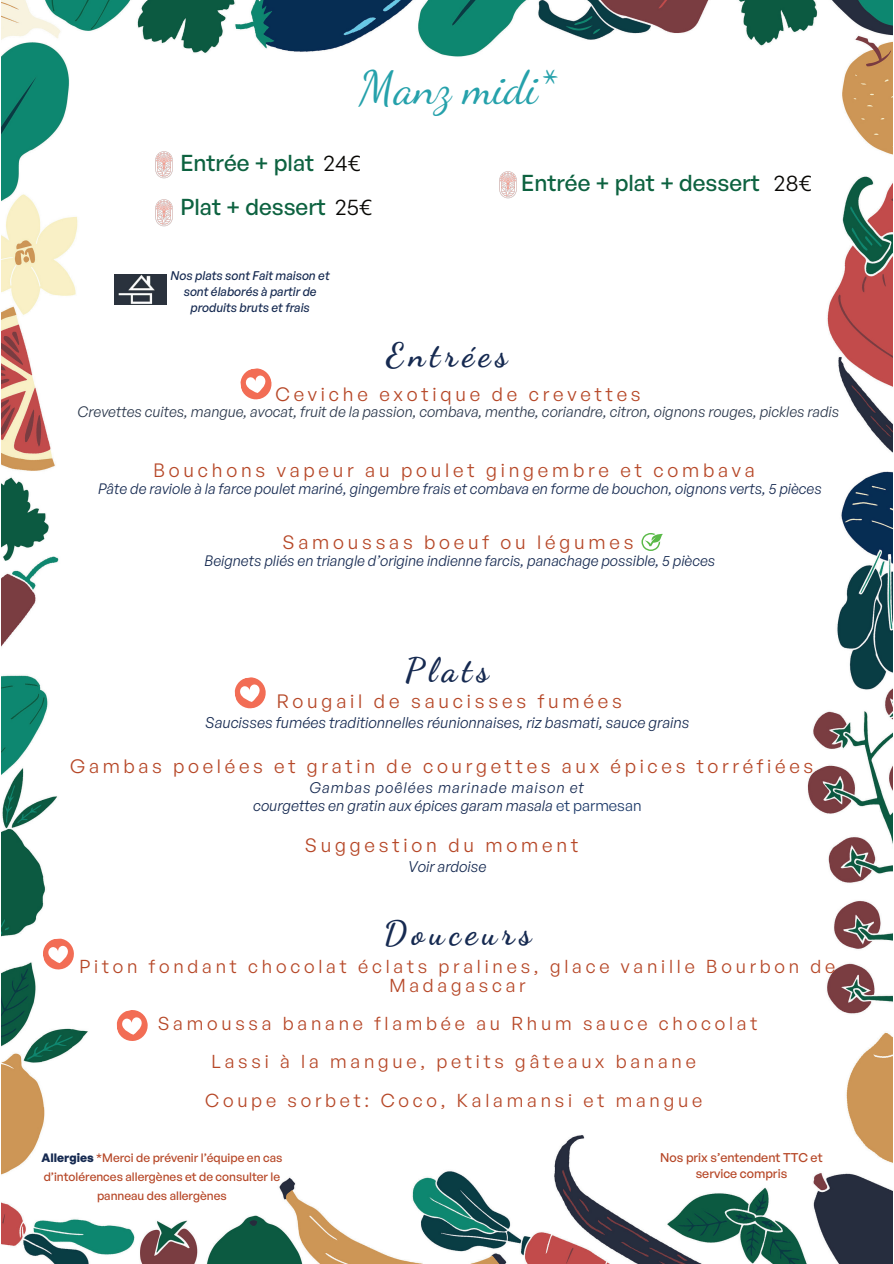
<style>
.page{position:relative;width:894px;height:1264px;background:#fff}
.page>*{position:absolute;margin:0;border:0;box-sizing:border-box;transform-origin:0 0}
.t1{font:46.5px "Dancing Script";color:#25a1ab}
.t2{font:700 33.75px "Dancing Script";letter-spacing:.15em;color:#162a51}
.t3{font:500 22.5px/43.3px "General Sans";color:#0d6240}
.t4{font:18.9px "General Sans";letter-spacing:.2em;color:#b64727}
.t5{font:18.3px/38.2px "General Sans";letter-spacing:.205em;color:#b64727;text-align:center}
.t6{font:italic 15.15px "General Sans";color:#162a51}
.t7{font:italic 15px/18.8px "General Sans";color:#162a51;text-align:center}
.t8{font:italic 14.7px "General Sans";color:#162a51}
.t9{font:italic 14.7px "General Sans";color:#2a374b}
.t10{font:500 12.45px/16.5px "General Sans";color:#b64727;text-align:center}
.t11{font:italic 500 12.3px/16.4px "General Sans";color:#162a51;text-align:center}
.t12{font:500 11.85px/18.9px "General Sans";color:#b64727;text-align:center}
.s1{font-weight:400;color:#080704}
.s2{font-style:normal;color:#1a3868}
.s3{font-weight:700;color:#162a51}
</style>
<div class="page">
<img style="left:1px;top:0;width:890px;height:1263px">
<svg style="left:641px;top:533px;width:21px;height:18px"></svg>
<img style="left:143px;top:141px;width:37px;height:95px">
<img style="left:115px;top:274px;width:51px;height:30px">
<img style="left:485px;top:160px;width:43px;height:48px">
<svg style="left:233px;top:676px;width:34px;height:33px"></svg>
<svg style="left:42px;top:937px;width:33px;height:33px"></svg>
<svg style="left:116px;top:1009px;width:33px;height:32px"></svg>
<svg style="left:239px;top:367px;width:34px;height:33px"></svg>
<h1 class="t1" style="left:359px;top:52px;width:198px">Manz midi*</h1>
<p class="t3" style="left:180px;top:141px;width:193px">Entrée + plat <span class="s1">24€<br></span>Plat + dessert <span class="s1">25€</span></p>
<p class="t3" style="left:521px;top:160px;width:292px">Entrée + plat + dessert <span class="s1">28€</span></p>
<p class="t11" style="left:171px;top:267px;width:160px">Nos plats sont Fait maison et sont élaborés à partir de produits bruts et frais</p>
<h2 class="t2" style="left:386px;top:329px;width:123px">Entrées</h2>
<p class="t4" style="left:275px;top:382px;width:366px">Ceviche exotique de crevettes</p>
<p class="t9" style="left:78px;top:403px;width:762px">Crevettes cuites, mangue, avocat, fruit de la passion, combava, menthe, coriandre, citron, oignons rouges, pickles radis</p>
<p class="t4" style="left:153px;top:458px;width:602px">Bouchons vapeur au poulet gingembre et combava</p>
<p class="t8" style="left:98px;top:479px;width:725px">Pâte de raviole à la farce poulet mariné, gingembre frais et combava en forme de bouchon, oignons verts, 5 pièces</p>
<p class="t4" style="left:282px;top:530px;width:352px">Samoussas boeuf ou légumes</p>
<p class="t8" style="left:204px;top:551px;width:512px">Beignets pliés en triangle d’origine indienne farcis, panachage possible, 5 pièces</p>
<h2 class="t2" style="left:405px;top:643px;width:85px">Plats</h2>
<p class="t4" style="left:277px;top:689px;width:346px">Rougail de saucisses fumées</p>
<p class="t6" style="left:205px;top:712px;width:485px">Saucisses fumées traditionnelles réunionnaises, riz basmati, sauce grains</p>
<p class="t4" style="left:70px;top:754px;width:744px">Gambas poelées et gratin de courgettes aux épices torréfiées</p>
<p class="t7" style="left:253px;top:777px;width:390px">Gambas poêlées marinade maison et<br>courgettes en gratin aux épices garam masala <span class="s2">et parmesan</span></p>
<p class="t4" style="left:304px;top:833px;width:275px">Suggestion du moment</p>
<p class="t6" style="left:408px;top:857px;width:80px">Voir ardoise</p>
<h2 class="t2" style="left:383px;top:907px;width:149px">Douceurs</h2>
<p class="t5" style="left:79px;top:956px;width:757px;line-height:19.2px">Piton fondant chocolat éclats pralines, glace vanille Bourbon de<br>Madagascar</p>
<p class="t5" style="left:158px;top:1003px;width:601px">Samoussa banane flambée au Rhum sauce chocolat<br>Lassi à la mangue, petits gâteaux banane<br>Coupe sorbet: Coco, Kalamansi et mangue</p>
<p class="t12" style="left:41px;top:1147px;width:242px"><span class="s3">Allergies</span> *Merci de prévenir l’équipe en cas d’intolérences allergènes et de consulter le panneau des allergènes</p>
<p class="t10" style="left:660px;top:1148px;width:164px">Nos prix s’entendent TTC et service compris</p>
</div>
